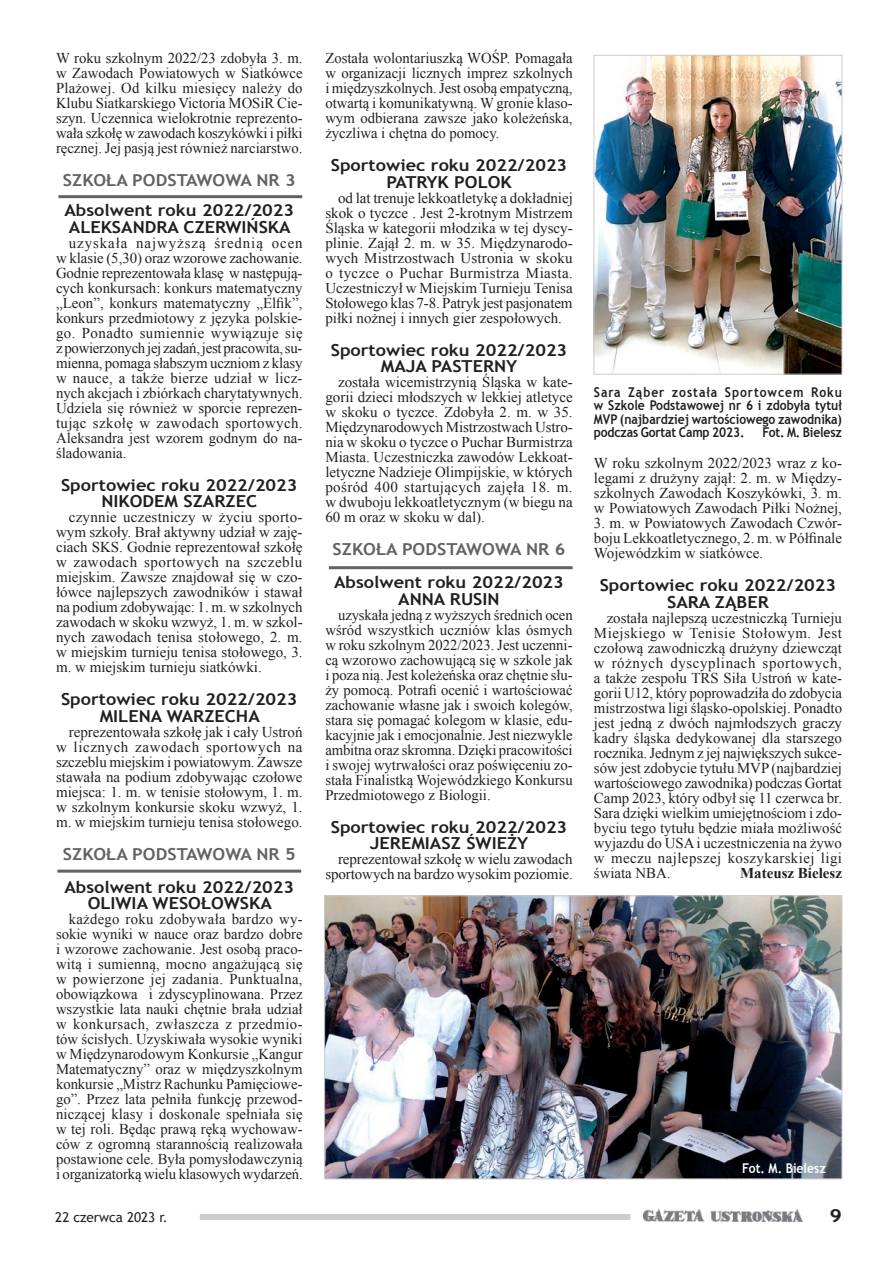
<style>
.page{position:relative;width:893px;height:1263px;background:#fff}
.page>*{position:absolute;margin:0;border:0;box-sizing:border-box;transform-origin:0 0}
.t1{font:700 18px "Trebuchet MS";color:#231f20;scale:1.2 1}
.t2{font:700 16.5px/16.5px "Trebuchet MS";color:#231f20;text-align:center;scale:1.1 1}
.t3{font:700 16.5px "Trebuchet MS";color:#636366;scale:1.1 1}
.t4{font:15px/15px "Times New Roman";color:#231f20;text-align:justify}
.t5{font:700 15px "Times New Roman";color:#231f20}
.t6{font:700 13.5px/13.5px "Trebuchet MS";letter-spacing:-.015em;color:#231f20;text-align:justify;scale:.9 1}
.t7{font:13.5px "Trebuchet MS";color:#231f20}
.t8{font:700 13.5px "Trebuchet MS";color:#fff;scale:.9 1}
</style>
<div class="page">
<img style="left:643px;top:1209px;width:160px;height:13px">
<div style="left:200px;top:1214px;width:430px;height:6px;background:#cbccce"></div>
<img style="left:326px;top:897px;width:514px;height:280px">
<div style="left:324px;top:895px;width:518px;height:284px;border:1px solid #cbccce"></div>
<hr style="left:58px;top:195px;width:244px;height:3px;background:#636366">
<hr style="left:57px;top:870px;width:244px;height:3px;background:#636366">
<hr style="left:329px;top:566px;width:244px;height:3px;background:#636366">
<img style="left:595px;top:57px;width:245px;height:316px">
<div style="left:593px;top:55px;width:249px;height:320px;border:1px solid #cbccce"></div>
<p class="t4" style="left:56px;top:50px;width:248px">W roku szkolnym 2022/23 zdobyła 3. m. w Zawodach Powiatowych w Siatkówce Plażowej. Od kilku miesięcy należy do Klubu Siatkarskiego Victoria MOSiR Cie&shy;szyn. Uczennica wielokrotnie reprezento&shy;wała szkołę w zawodach koszykówki i piłki ręcznej. Jej pasją jest również narciarstwo.</p>
<p class="t3" style="left:63px;top:170px;width:213px">SZKOŁA PODSTAWOWA NR 3</p>
<p class="t2" style="left:64px;top:202px;width:210px;text-align:left">Absolwent roku 2022/2023<br>ALEKSANDRA CZERWIŃSKA</p>
<p class="t4" style="left:56px;top:235px;width:248px;text-indent:13px">uzyskała najwyższą średnią ocen w klasie (5,30) oraz wzorowe zachowanie.<br>Godnie reprezentowała klasę w następują&shy;cych konkursach: konkurs matematyczny „Leon”, konkurs matematyczny „Elfik”, konkurs przedmiotowy z języka polskie&shy;go. Ponadto sumiennie wywiązuje się z powierzonych jej zadań, jest pracowita, su&shy;mienna, pomaga słabszym uczniom z klasy w nauce, a także bierze udział w licz&shy;nych akcjach i zbiórkach charytatywnych.<br>Udziela się również w sporcie reprezen&shy;tując szkołę w zawodach sportowych.<br>Aleksandra jest wzorem godnym do na&shy;śladowania.</p>
<p class="t2" style="left:61px;top:477px;width:216px">Sportowiec roku 2022/2023<br>NIKODEM SZARZEC</p>
<p class="t4" style="left:56px;top:509px;width:248px;text-indent:13px">czynnie uczestniczy w życiu sporto&shy;wym szkoły. Brał aktywny udział w zaję&shy;ciach SKS. Godnie reprezentował szkołę w zawodach sportowych na szczeblu miejskim. Zawsze znajdował się w czo&shy;łówce najlepszych zawodników i stawał na podium zdobywając: 1. m. w szkolnych zawodach w skoku wzwyż, 1. m. w szkol&shy;nych zawodach tenisa stołowego, 2. m. w miejskim turnieju tenisa stołowego, 3. m. w miejskim turnieju siatkówki.</p>
<p class="t2" style="left:61px;top:691px;width:216px">Sportowiec roku 2022/2023<br>MILENA WARZECHA</p>
<p class="t4" style="left:56px;top:724px;width:248px;text-indent:13px">reprezentowała szkołę jak i cały Ustroń w licznych zawodach sportowych na szczeblu miejskim i powiatowym. Zawsze stawała na podium zdobywając czołowe miejsca: 1. m. w tenisie stołowym, 1. m. w szkolnym konkursie skoku wzwyż, 1. m. w miejskim turnieju tenisa stołowego.</p>
<p class="t3" style="left:63px;top:844px;width:213px">SZKOŁA PODSTAWOWA NR 5</p>
<p class="t2" style="left:64px;top:879px;width:210px">Absolwent roku 2022/2023<br>OLIWIA WESOŁOWSKA</p>
<p class="t4" style="left:56px;top:911px;width:248px;text-indent:13px">każdego roku zdobywała bardzo wy&shy;sokie wyniki w nauce oraz bardzo dobre i wzorowe zachowanie. Jest osobą praco&shy;witą i sumienną, mocno angażującą się w powierzone jej zadania. Punktualna, obowiązkowa i zdyscyplinowana. Przez wszystkie lata nauki chętnie brała udział w konkursach, zwłaszcza z przedmio&shy;tów ścisłych. Uzyskiwała wysokie wyniki w Międzynarodowym Konkursie „Kangur Matematyczny” oraz w międzyszkolnym konkursie „Mistrz Rachunku Pamięciowe&shy;go”. Przez lata pełniła funkcję przewod&shy;niczącej klasy i doskonale spełniała się w tej roli. Będąc prawą ręką wychowaw&shy;ców z ogromną starannością realizowała postawione cele. Była pomysłodawczynią i organizatorką wielu klasowych wydarzeń.</p>
<p class="t4" style="left:325px;top:50px;width:249px">Została wolontariuszką WOŚP. Pomagała w organizacji licznych imprez szkolnych i międzyszkolnych. Jest osobą empatyczną, otwartą i komunikatywną. W gronie klaso&shy;wym odbierana zawsze jako koleżeńska, życzliwa i chętna do pomocy.</p>
<p class="t2" style="left:331px;top:157px;width:216px">Sportowiec roku 2022/2023<br>PATRYK POLOK</p>
<p class="t4" style="left:325px;top:190px;width:249px;text-indent:13px">od lat trenuje lekkoatletykę a dokładniej skok o tyczce . Jest 2-krotnym Mistrzem Śląska w kategorii młodzika w tej dyscy&shy;plinie. Zajął 2. m. w 35. Międzynarodo&shy;wych Mistrzostwach Ustronia w skoku o tyczce o Puchar Burmistrza Miasta.<br>Uczestniczył w Miejskim Turnieju Tenisa Stołowego klas 7-8. Patryk jest pasjonatem piłki nożnej i innych gier zespołowych.</p>
<p class="t2" style="left:331px;top:342px;width:216px">Sportowiec roku 2022/2023<br>MAJA PASTERNY</p>
<p class="t4" style="left:325px;top:374px;width:249px;text-indent:13px">została wicemistrzynią Śląska w kate&shy;gorii dzieci młodszych w lekkiej atletyce w skoku o tyczce. Zdobyła 2. m. w 35.<br>Międzynarodowych Mistrzostwach Ustro&shy;nia w skoku o tyczce o Puchar Burmistrza Miasta. Uczestniczka zawodów Lekkoat&shy;letyczne Nadzieje Olimpijskie, w których pośród 400 startujących zajęła 18. m. w dwuboju lekkoatletycznym (w biegu na 60 m oraz w skoku w dal).</p>
<p class="t3" style="left:333px;top:539px;width:213px">SZKOŁA PODSTAWOWA NR 6</p>
<p class="t2" style="left:334px;top:574px;width:210px">Absolwent roku 2022/2023<br>ANNA RUSIN</p>
<p class="t4" style="left:325px;top:607px;width:249px;text-indent:13px">uzyskała jedną z wyższych średnich ocen wśród wszystkich uczniów klas ósmych w roku szkolnym 2022/2023. Jest uczenni&shy;cą wzorowo zachowującą się w szkole jak i poza nią. Jest koleżeńska oraz chętnie słu&shy;ży pomocą. Potrafi ocenić i wartościować zachowanie własne jak i swoich kolegów, stara się pomagać kolegom w klasie, edu&shy;kacyjnie jak i emocjonalnie. Jest niezwykle ambitna oraz skromna. Dzięki pracowitości i swojej wytrwałości oraz poświęceniu zo&shy;stała Finalistką Wojewódzkiego Konkursu Przedmiotowego z Biologii.</p>
<p class="t2" style="left:331px;top:819px;width:216px">Sportowiec roku 2022/2023<br>JEREMIASZ ŚWIEŻY</p>
<p class="t4" style="left:325px;top:851px;width:249px;text-align:right">reprezentował szkołę w wielu zawodach sportowych na bardzo wysokim poziomie.</p>
<p class="t6" style="left:594px;top:385px;width:277px">Sara Ząber została Sportowcem Roku w Szkole Podstawowej nr 6 i zdobyła tytuł MVP (najbardziej wartościowego zawodnika) podczas Gortat Camp 2023.</p>
<p class="t6" style="left:762px;top:426px;width:90px">Fot. M. Bielesz</p>
<p class="t4" style="left:594px;top:455px;width:250px">W roku szkolnym 2022/2023 wraz z ko&shy;legami z drużyny zajął: 2. m. w Między&shy;szkolnych Zawodach Koszykówki, 3. m. w Powiatowych Zawodach Piłki Nożnej,</p>
<p class="t4" style="left:594px;top:515px;width:250px">3. m. w Powiatowych Zawodach Czwór&shy;boju Lekkoatletycznego, 2. m. w Półfinale Wojewódzkim w siatkówce.</p>
<p class="t2" style="left:600px;top:577px;width:216px">Sportowiec roku 2022/2023<br>SARA ZĄBER</p>
<p class="t4" style="left:594px;top:610px;width:250px;text-indent:13px">została najlepszą uczestniczką Turnieju Miejskiego w Tenisie Stołowym. Jest czołową zawodniczką drużyny dziewcząt w różnych dyscyplinach sportowych, a także zespołu TRS Siła Ustroń w kate&shy;gorii U12, który poprowadziła do zdobycia mistrzostwa ligi śląsko-opolskiej. Ponadto jest jedną z dwóch najmłodszych graczy kadry śląska dedykowanej dla starszego rocznika. Jednym z jej największych sukce&shy;sów jest zdobycie tytułu MVP (najbardziej wartościowego zawodnika) podczas Gortat Camp 2023, który odbył się 11 czerwca br.<br>Sara dzięki wielkim umiejętnościom i zdo&shy;byciu tego tytułu będzie miała możliwość wyjazdu do USA i uczestniczenia na żywo w meczu najlepszej koszykarskiej ligi świata NBA.</p>
<p class="t5" style="left:740px;top:862px;width:103px">Mateusz Bielesz</p>
<p class="t8" style="left:742px;top:1160px;width:94px">Fot. M. Bielesz</p>
<p class="t7" style="left:55px;top:1209px;width:114px">22 czerwca 2023 r.</p>
<p class="t1" style="left:829px;top:1204px;width:12px">9</p>
</div>
